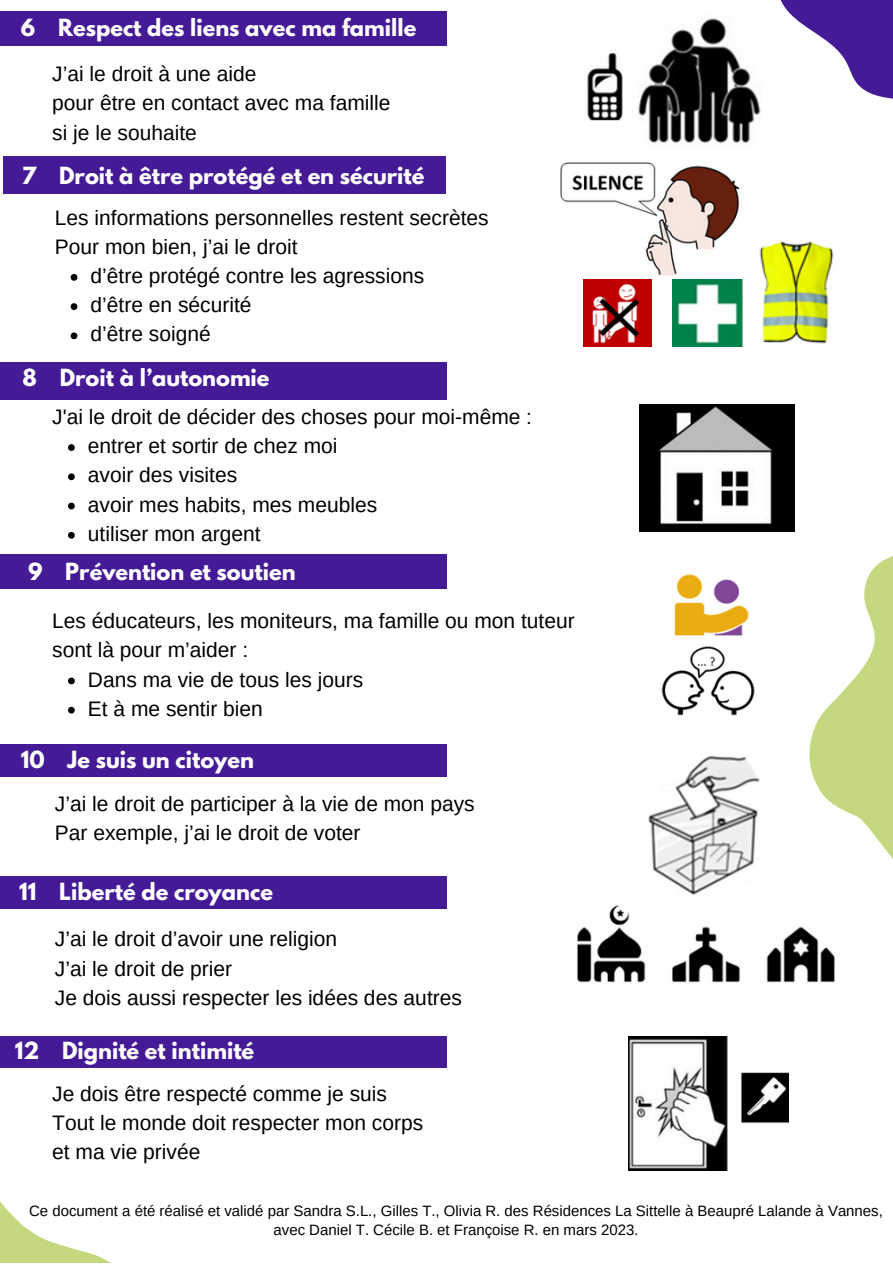
<style>
.page{position:relative;width:893px;height:1264px;background:#fff}
.page>*{position:absolute;margin:0;border:0;box-sizing:border-box;transform-origin:0 0}
.t1{font:21px "Arimo";color:#000}
.t2{font:700 21px "League Spartan";color:#fefefe}
.t3{font:700 21px "League Spartan";color:#fefdfc}
.t4{font:15px "Arimo";color:#000}
</style>
<div class="page">
<img style="left:661px;top:574px;width:94px;height:142px">
<img style="left:640px;top:404px;width:154px;height:128px">
<img style="left:587px;top:18px;width:174px;height:126px">
<img style="left:648px;top:755px;width:112px;height:140px">
<img style="left:628px;top:1036px;width:160px;height:134px">
<svg style="left:780px;top:0;width:112px;height:99px"></svg>
<svg style="left:0;top:1201px;width:110px;height:61px"></svg>
<svg style="left:809px;top:556px;width:83px;height:302px"></svg>
<div style="left:3px;top:157px;width:443px;height:37px;background:#441a96"></div>
<img style="left:560px;top:163px;width:180px;height:113px">
<img style="left:583px;top:279px;width:68px;height:67px">
<img style="left:759px;top:241px;width:75px;height:103px">
<img style="left:672px;top:279px;width:71px;height:67px">
<img style="left:577px;top:905px;width:258px;height:78px">
<svg style="left:71px;top:274px;width:6px;height:7px"></svg>
<svg style="left:71px;top:303px;width:6px;height:7px"></svg>
<svg style="left:71px;top:332px;width:6px;height:7px"></svg>
<svg style="left:68px;top:444px;width:7px;height:7px"></svg>
<svg style="left:68px;top:473px;width:7px;height:7px"></svg>
<svg style="left:68px;top:502px;width:7px;height:7px"></svg>
<svg style="left:68px;top:532px;width:7px;height:6px"></svg>
<div style="left:0;top:11px;width:446px;height:35px;background:#441a96"></div>
<div style="left:0;top:362px;width:446px;height:37px;background:#441a96"></div>
<div style="left:0;top:554px;width:446px;height:34px;background:#441a96"></div>
<div style="left:0;top:744px;width:446px;height:32px;background:#441a96"></div>
<div style="left:0;top:876px;width:446px;height:32px;background:#441a96"></div>
<div style="left:0;top:1036px;width:446px;height:31px;background:#441a96"></div>
<svg style="left:68px;top:677px;width:7px;height:7px"></svg>
<svg style="left:68px;top:706px;width:7px;height:7px"></svg>
<p class="t3" style="left:21px;top:17px;width:397px">6 Respect des liens avec ma famille</p>
<p class="t1" style="left:52px;top:62px;width:206px">J’ai le droit à une aide</p>
<p class="t1" style="left:52px;top:91px;width:340px">pour être en contact avec ma famille</p>
<p class="t1" style="left:52px;top:121px;width:146px">si je le souhaite</p>
<p class="t2" style="left:22px;top:165px;width:404px">7 Droit à être protégé et en sécurité</p>
<p class="t1" style="left:55px;top:205px;width:435px">Les informations personnelles restent secrètes</p>
<p class="t1" style="left:55px;top:235px;width:244px">Pour mon bien, j’ai le droit</p>
<p class="t1" style="left:91px;top:264px;width:335px">d’être protégé contre les agressions</p>
<p class="t1" style="left:91px;top:293px;width:162px">d’être en sécurité</p>
<p class="t1" style="left:91px;top:322px;width:122px">d’être soigné</p>
<p class="t2" style="left:22px;top:367px;width:248px">8 Droit à l’autonomie</p>
<p class="t1" style="left:52px;top:405px;width:481px">J'ai le droit de décider des choses pour moi-même :</p>
<p class="t1" style="left:88px;top:434px;width:251px">entrer et sortir de chez moi</p>
<p class="t1" style="left:88px;top:463px;width:151px">avoir des visites</p>
<p class="t1" style="left:88px;top:492px;width:291px">avoir mes habits, mes meubles</p>
<p class="t1" style="left:88px;top:522px;width:174px">utiliser mon argent</p>
<p class="t2" style="left:28px;top:560px;width:269px">9 Prévention et soutien</p>
<p class="t1" style="left:52px;top:609px;width:524px">Les éducateurs, les moniteurs, ma famille ou mon tuteur</p>
<p class="t1" style="left:52px;top:638px;width:197px">sont là pour m’aider :</p>
<p class="t1" style="left:88px;top:667px;width:277px">Dans ma vie de tous les jours</p>
<p class="t1" style="left:88px;top:696px;width:176px">Et à me sentir bien</p>
<p class="t2" style="left:21px;top:749px;width:234px">10 Je suis un citoyen</p>
<p class="t1" style="left:55px;top:791px;width:421px">J’ai le droit de participer à la vie de mon pays</p>
<p class="t1" style="left:55px;top:821px;width:307px">Par exemple, j’ai le droit de voter</p>
<p class="t2" style="left:19px;top:881px;width:255px">11 Liberté de croyance</p>
<p class="t1" style="left:55px;top:927px;width:284px">J’ai le droit d’avoir une religion</p>
<p class="t1" style="left:55px;top:956px;width:179px">J’ai le droit de prier</p>
<p class="t1" style="left:55px;top:985px;width:408px">Je dois aussi respecter les idées des autres</p>
<p class="t3" style="left:15px;top:1040px;width:241px">12 Dignité et intimité</p>
<p class="t1" style="left:52px;top:1081px;width:336px">Je dois être respecté comme je suis</p>
<p class="t1" style="left:52px;top:1110px;width:372px">Tout le monde doit respecter mon corps</p>
<p class="t1" style="left:52px;top:1140px;width:150px">et ma vie privée</p>
<p class="t4" style="left:29px;top:1202px;width:855px">Ce document a été réalisé et validé par Sandra S.L., Gilles T., Olivia R. des Résidences La Sittelle à Beaupré Lalande à Vannes,</p>
<p class="t4" style="left:273px;top:1221px;width:366px">avec Daniel T. Cécile B. et Françoise R. en mars 2023.</p>
</div>
